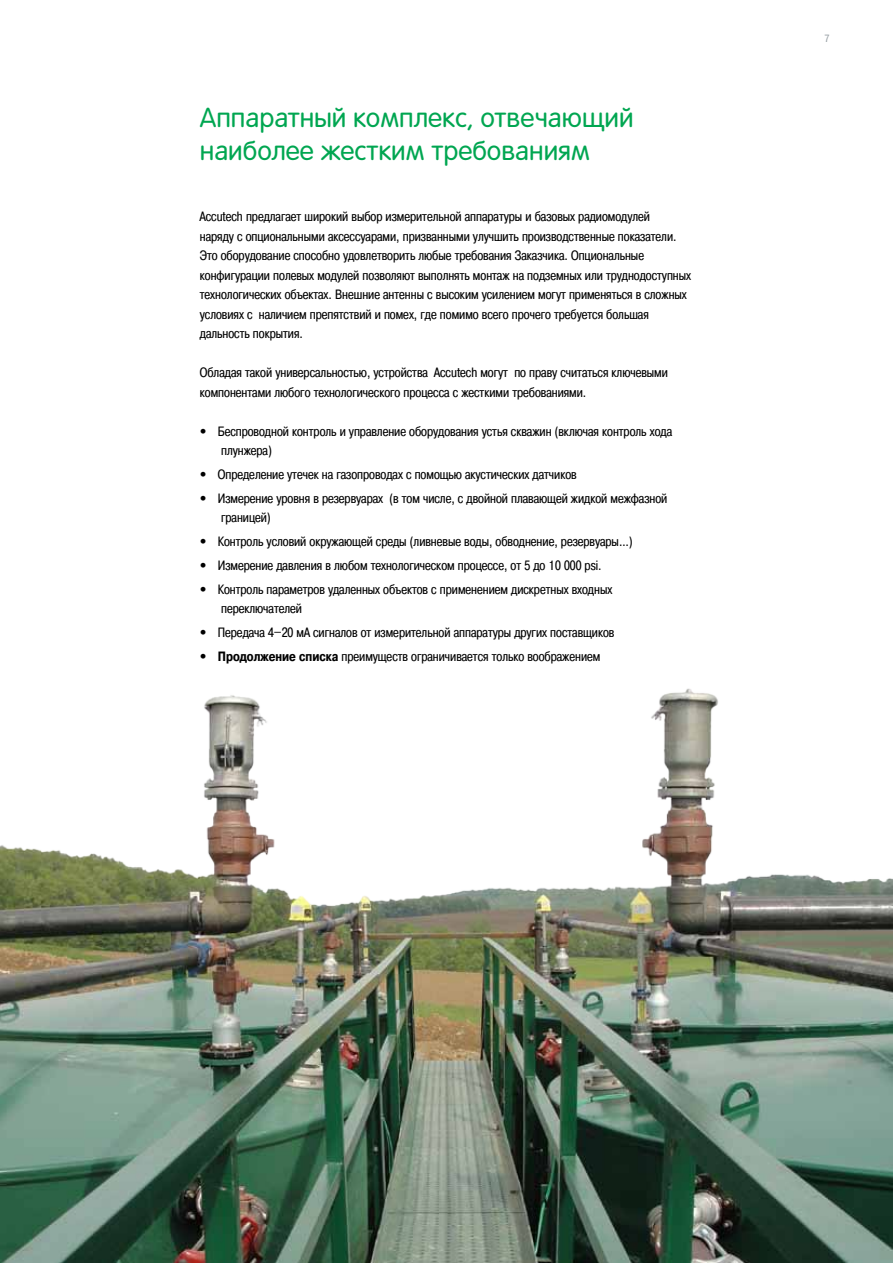
<style>
.page{position:relative;width:893px;height:1263px;background:#fff}
.page>*{position:absolute;margin:0;border:0;box-sizing:border-box;transform-origin:0 0}
.t1{font:27px/32.4px "Rotonda";color:#00a651}
.t2{font:13.5px/19.5px "Pragmatica Cond C";color:#000}
.t3{font:10.5px "Pragmatica Cond C";color:#979fa4}
.s1{font-family:"Rotonda";font-weight:700}
.s2{font-weight:700}
</style>
<div class="page">
<img style="left:0;top:688px;width:893px;height:575px">
<h1 class="t1" style="left:200px;top:102px;width:435px">Аппаратный комплекс, отвечающий наиболее жестким требованиям</h1>
<p class="t2" style="left:200px;top:207px;width:493px">Accutech предлагает широкий выбор измерительной аппаратуры и базовых радиомодулей<br>наряду с опциональными аксессуарами, призванными улучшить производственные показатели.<br>Это оборудование способно удовлетворить любые требования Заказчика. Опциональные конфигурации полевых модулей позволяют выполнять монтаж на подземных или труднодоступных технологических объектах. Внешние антенны с высоким усилением могут применяться в сложных условиях с наличием препятствий и помех, где помимо всего прочего требуется большая дальность покрытия.</p>
<p class="t2" style="left:200px;top:363px;width:470px">Обладая такой универсальностью, устройства Accutech могут по праву считаться ключевыми компонентами любого технологического процесса с жесткими требованиями.</p>
<p class="t2" style="left:221px;top:421px;width:452px;text-indent:-21px"><span class="s1">•</span> Беспроводной контроль и управление оборудования устья скважин (включая контроль хода плунжера)</p>
<p class="t2" style="left:200px;top:465px;width:378px"><span class="s1">•</span> Определение утечек на газопроводах с помощью акустических датчиков</p>
<p class="t2" style="left:221px;top:488px;width:448px;text-indent:-21px"><span class="s1">•</span> Измерение уровня в резервуарах (в том числе, с двойной плавающей жидкой межфазной границей)</p>
<p class="t2" style="left:200px;top:532px;width:434px"><span class="s1">•</span> Контроль условий окружающей среды (ливневые воды, обводнение, резервуары…)</p>
<p class="t2" style="left:200px;top:555px;width:403px"><span class="s1">•</span> Измерение давления в любом технологическом процессе, от 5 до 10 000 psi.</p>
<p class="t2" style="left:221px;top:579px;width:393px;text-indent:-21px"><span class="s1">•</span> Контроль параметров удаленных объектов с применением дискретных входных переключателей</p>
<p class="t2" style="left:200px;top:622px;width:416px"><span class="s1">•</span> Передача 4–20 мА сигналов от измерительной аппаратуры других поставщиков</p>
<p class="t2" style="left:200px;top:646px;width:402px"><span class="s1">•</span> <span class="s2">Продолжение списка</span> преимуществ ограничивается только воображением</p>
<p class="t3" style="left:825px;top:33px;width:6px">7</p>
</div>
